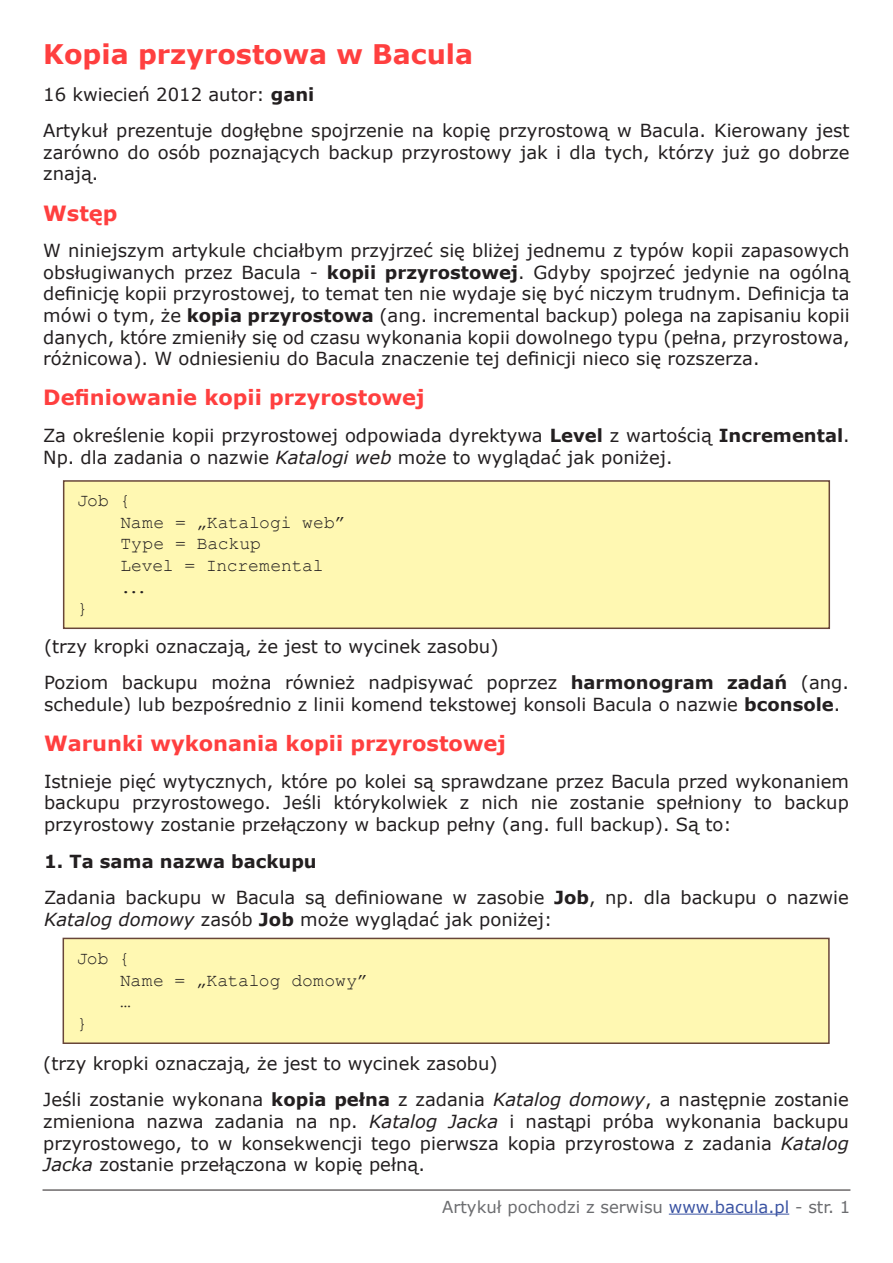
<style>
.page{position:relative;width:893px;height:1263px;background:#fff}
.page>*{position:absolute;margin:0;border:0;box-sizing:border-box;transform-origin:0 0}
.tytul{font:700 27px "Verdana";color:#ff3f3f}
.Nagłówek_2{font:700 21px "Verdana";color:#ff3f3f}
.tekst{font:18px/21.6px "Verdana";color:#231f20;text-align:justify}
.w_ramce{font:18px "Courier New";letter-spacing:-.005em;color:#231f20}
.tekst-2{font:700 18px "Verdana";color:#231f20}
.t1{font:16.5px "Verdana";color:#6c6d70}
.s1{font-weight:700}
.s2{font-style:italic}
.s3{color:#3a53a3}
</style>
<div class="page">
<hr style="left:43px;top:1190px;width:807px;height:1px;background:#231f20">
<hr style="left:669px;top:1213px;width:120px;height:1px;background:#3a53a3">
<div style="left:64px;top:481px;width:765px;height:147px;background:#fff8b2"></div>
<div style="left:63px;top:480px;width:767px;height:149px;border:2px solid #684639"></div>
<div style="left:63px;top:938px;width:766px;height:105px;background:#fff8b2"></div>
<div style="left:63px;top:938px;width:767px;height:106px;border:2px solid #684639"></div>
<p class="tytul" style="left:43px;top:37px;width:431px">Kopia przyrostowa w Bacula</p>
<p class="tekst" style="left:43px;top:83px;width:273px">16 kwiecień 2012 autor: <span class="s1">gani</span></p>
<p class="tekst" style="left:43px;top:119px;width:808px">Artykuł prezentuje dogłębne spojrzenie na kopię przyrostową w Bacula. Kierowany jest zarówno do osób poznających backup przyrostowy jak i dla tych, którzy już go dobrze znają.</p>
<p class="Nagłówek_2" style="left:43px;top:200px;width:76px">Wstęp</p>
<p class="tekst" style="left:43px;top:239px;width:808px">W niniejszym artykule chciałbym przyjrzeć się bliżej jednemu z typów kopii zapasowych obsługiwanych przez Bacula - <span class="s1">kopii przyrostowej</span>. Gdyby spojrzeć jedynie na ogólną definicję kopii przyrostowej, to temat ten nie wydaje się być niczym trudnym. Definicja ta mówi o tym, że <span class="s1">kopia przyrostowa</span> (ang. incremental backup) polega na zapisaniu kopii danych, które zmieniły się od czasu wykonania kopii dowolnego typu (pełna, przyrostowa, różnicowa). W odniesieniu do Bacula znaczenie tej definicji nieco się rozszerza.</p>
<p class="Nagłówek_2" style="left:43px;top:384px;width:383px">Definiowanie kopii przyrostowej</p>
<p class="tekst" style="left:43px;top:424px;width:808px">Za określenie kopii przyrostowej odpowiada dyrektywa <span class="s1">Level</span> z wartością <span class="s1">Incremental</span>.<br>Np. dla zadania o nazwie <span class="s2">Katalogi web</span> może to wyglądać jak poniżej.</p>
<p class="w_ramce" style="left:77px;top:489px;width:55px">Job {</p>
<p class="w_ramce" style="left:120px;top:511px;width:226px">Name = „Katalogi web”</p>
<p class="w_ramce" style="left:120px;top:533px;width:142px">Type = Backup</p>
<p class="w_ramce" style="left:120px;top:554px;width:205px">Level = Incremental</p>
<p class="w_ramce" style="left:120px;top:576px;width:28px">...</p>
<p class="w_ramce" style="left:77px;top:597px;width:12px">}</p>
<p class="tekst" style="left:44px;top:635px;width:456px">(trzy kropki oznaczają, że jest to wycinek zasobu)</p>
<p class="tekst" style="left:44px;top:671px;width:806px">Poziom backupu można również nadpisywać poprzez <span class="s1">harmonogram zadań</span> (ang. schedule) lub bezpośrednio z linii komend tekstowej konsoli Bacula o nazwie <span class="s1">bconsole</span>.</p>
<p class="Nagłówek_2" style="left:44px;top:730px;width:463px">Warunki wykonania kopii przyrostowej</p>
<p class="tekst" style="left:44px;top:770px;width:806px">Istnieje pięć wytycznych, które po kolei są sprawdzane przez Bacula przed wykonaniem backupu przyrostowego. Jeśli którykolwiek z nich nie zostanie spełniony to backup przyrostowy zostanie przełączony w backup pełny (ang. full backup). Są to:</p>
<p class="tekst-2" style="left:44px;top:849px;width:274px">1. Ta sama nazwa backupu</p>
<p class="tekst" style="left:44px;top:886px;width:806px">Zadania backupu w Bacula są definiowane w zasobie <span class="s1">Job</span>, np. dla backupu o nazwie<br><span class="s2">Katalog domowy</span> zasób <span class="s1">Job</span> może wyglądać jak poniżej:</p>
<p class="w_ramce" style="left:77px;top:947px;width:55px">Job {</p>
<p class="w_ramce" style="left:120px;top:969px;width:249px">Name = „Katalog domowy”</p>
<p class="w_ramce" style="left:120px;top:990px;width:12px">…</p>
<p class="w_ramce" style="left:77px;top:1012px;width:12px">}</p>
<p class="tekst" style="left:43px;top:1052px;width:456px">(trzy kropki oznaczają, że jest to wycinek zasobu)</p>
<p class="tekst" style="left:43px;top:1088px;width:807px">Jeśli zostanie wykonana <span class="s1">kopia pełna</span> z zadania <span class="s2">Katalog domowy</span>, a następnie zostanie zmieniona nazwa zadania na np. <span class="s2">Katalog Jacka</span> i nastąpi próba wykonania backupu przyrostowego, to w konsekwencji tego pierwsza kopia przyrostowa z zadania <span class="s2">Katalog Jacka</span> zostanie przełączona w kopię pełną.</p>
<p class="t1" style="left:442px;top:1196px;width:410px">Artykuł pochodzi z serwisu <span class="s3">www.bacula.pl</span> - str. 1</p>
</div>
